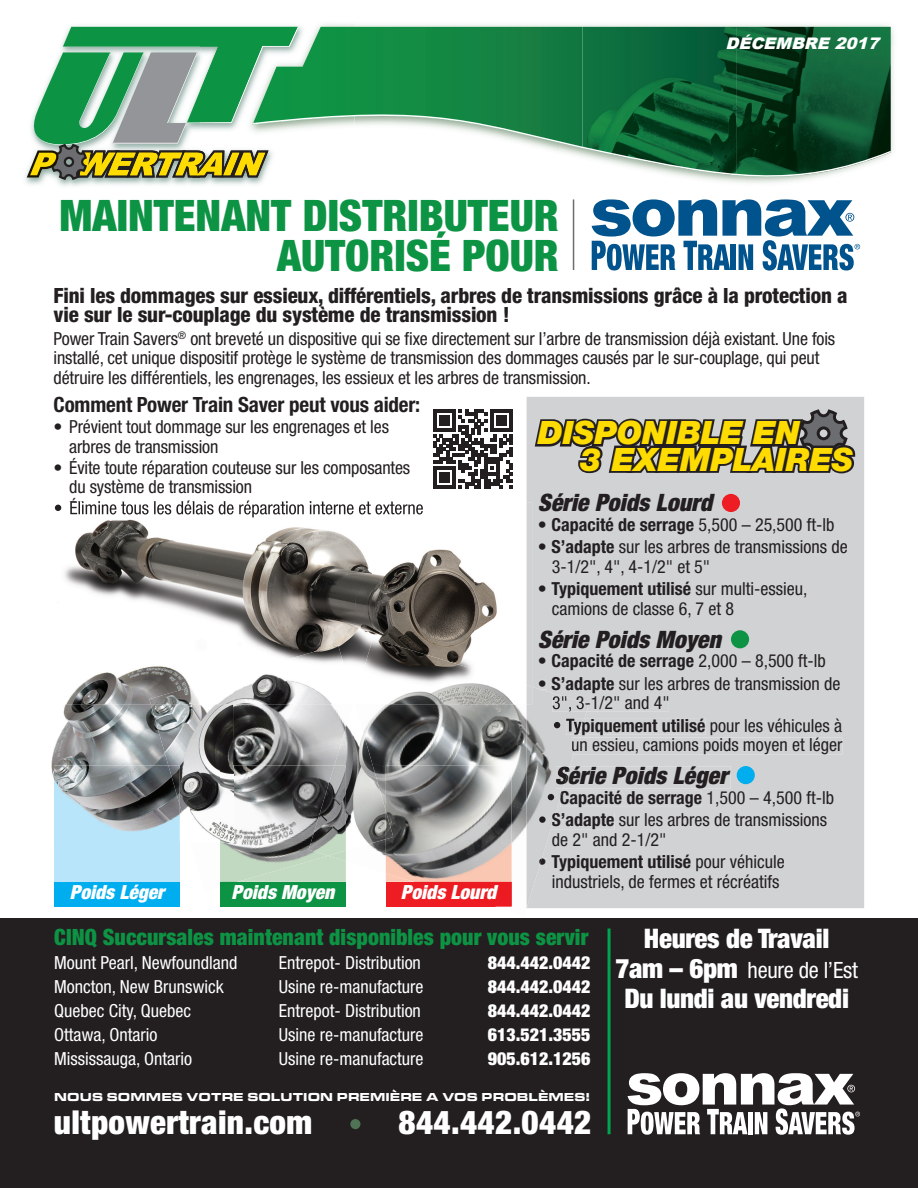
<style>
.page{position:relative;width:918px;height:1188px;background:#fff}
.page>*{position:absolute;margin:0;border:0;box-sizing:border-box;transform-origin:0 0}
.t1{font:900 condensed 43.5px/40.5px "Helvetica Neue";color:#0d9344;text-align:right}
.t2{font:900 condensed 33px "Helvetica Neue";letter-spacing:.01em;color:#fff}
.t3{font:italic 900 32.25px/26.2px "Helvetica Neue";letter-spacing:-.01em;color:#ffdc01}
.t4{font:900 condensed 27px "Helvetica Neue";letter-spacing:-.015em;color:#fff}
.t5{font:italic 900 condensed 24px "Helvetica Neue";color:#231f20}
.t6{font:900 condensed 22.5px "Helvetica Neue";letter-spacing:.005em;color:#0d9344}
.t7{font:condensed 22.5px "Helvetica Neue";letter-spacing:-.015em;color:#fff}
.t8{font:800 condensed 21px/19.5px "Helvetica Neue";letter-spacing:-.01em;color:#231f20}
.t9{font:700 condensed 21px "Helvetica Neue";letter-spacing:-.01em;color:#231f20}
.t10{font:italic 900 condensed 19.5px "Helvetica Neue";color:#fff}
.t11{font:condensed 18px/19.5px "Helvetica Neue";letter-spacing:-.01em;color:#231f20}
.t12{font:condensed 18px "Helvetica Neue";color:#fff}
.t13{font:900 condensed 18px "Helvetica Neue";color:#fff}
.t14{font:italic 900 16.05px "Arial";color:#fff;scale:1.04 1}
.t15{font:12px "Microgramma D Bold Exte";letter-spacing:.06em;color:#fff}
.s1{font-weight:700}
.s2{font-weight:900;font-size:27px}
</style>
<div class="page">
<div style="left:0;top:918px;width:918px;height:270px;background:#231f20"></div>
<div style="left:220px;top:882px;width:126px;height:24px;background:#0d9344"></div>
<div style="left:54px;top:843px;width:126px;height:63px;background:#b9e5fa"></div>
<div style="left:54px;top:882px;width:126px;height:24px;background:#00aeef"></div>
<div style="left:386px;top:882px;width:126px;height:24px;background:#ee1d23"></div>
<div style="left:527px;top:397px;width:337px;height:511px;background:#d1d2d4"></div>
<img style="left:200px;top:24px;width:155px;height:3px">
<svg style="left:25px;top:27px;width:228px;height:159px"></svg>
<img style="left:200px;top:153px;width:35px;height:22px">
<img style="left:235px;top:153px;width:18px;height:22px">
<svg style="left:253px;top:27px;width:330px;height:75px"></svg>
<img style="left:583px;top:27px;width:153px;height:75px">
<img style="left:736px;top:27px;width:155px;height:75px">
<svg style="left:253px;top:102px;width:638px;height:83px"></svg>
<svg style="left:628px;top:1073px;width:232px;height:62px"></svg>
<svg style="left:433px;top:409px;width:79px;height:80px"></svg>
<svg style="left:592px;top:199px;width:268px;height:72px"></svg>
<hr style="left:573px;top:199px;width:1px;height:71px;background:#6c6d70">
<img style="left:51px;top:704px;width:100px;height:75px">
<img style="left:54px;top:766px;width:97px;height:77px">
<img style="left:233px;top:704px;width:113px;height:178px">
<img style="left:220px;top:766px;width:114px;height:116px">
<img style="left:151px;top:704px;width:82px;height:139px">
<img style="left:220px;top:766px;width:13px;height:77px">
<img style="left:168px;top:766px;width:12px;height:39px">
<img style="left:386px;top:685px;width:141px;height:120px">
<img style="left:378px;top:851px;width:8px;height:22px">
<img style="left:495px;top:805px;width:32px;height:103px">
<img style="left:328px;top:856px;width:18px;height:5px">
<img style="left:386px;top:766px;width:126px;height:116px">
<img style="left:495px;top:882px;width:17px;height:24px">
<img style="left:527px;top:704px;width:59px;height:204px">
<svg style="left:532px;top:397px;width:325px;height:432px"></svg>
<svg style="left:539px;top:858px;width:8px;height:10px"></svg>
<img style="left:334px;top:704px;width:52px;height:147px">
<img style="left:309px;top:766px;width:37px;height:90px">
<img style="left:386px;top:811px;width:7px;height:28px">
<div style="left:737px;top:766px;width:18px;height:18px;background:#00aeef;border-radius:50%"></div>
<div style="left:731px;top:630px;width:18px;height:18px;background:#0d9344;border-radius:50%"></div>
<div style="left:722px;top:494px;width:18px;height:18px;background:#ee1d23;border-radius:50%"></div>
<img style="left:54px;top:507px;width:421px;height:193px">
<img style="left:474px;top:502px;width:53px;height:183px">
<img style="left:527px;top:502px;width:5px;height:183px">
<img style="left:55px;top:502px;width:368px;height:15px">
<img style="left:54px;top:658px;width:179px;height:46px">
<img style="left:233px;top:645px;width:121px;height:59px">
<img style="left:149px;top:675px;width:84px;height:29px">
<img style="left:527px;top:685px;width:5px;height:19px">
<hr style="left:608px;top:929px;width:3px;height:205px;background:#00a54f">
<div style="left:350px;top:1119px;width:10px;height:10px;background:#4f7354"></div>
<h1 class="t1" style="left:60px;top:194px;width:501px">MAINTENANT DISTRIBUTEUR<br>AUTORISÉ POUR</h1>
<p class="t14" style="left:725px;top:32px;width:154px">DÉCEMBRE 2017</p>
<p class="t8" style="left:54px;top:285px;width:795px">Fini les dommages sur essieux, différentiels, arbres de transmissions grâce à la protection a vie sur le sur-couplage du système de transmission !</p>
<p class="t11" style="left:54px;top:329px;width:783px">Power Train Savers<sup>®</sup> ont breveté un dispositive qui se fixe directement sur l’arbre de transmission déjà existant. Une fois installé, cet unique dispositif protège le système de transmission des dommages causés par le sur-couplage, qui peut détruire les différentiels, les engrenages, les essieux et les arbres de transmission.</p>
<p class="t9" style="left:54px;top:392px;width:368px">Comment Power Train Saver peut vous aider:</p>
<p class="t11" style="left:69px;top:417px;width:321px;text-indent:-16px">• Prévient tout dommage sur les engrenages et les arbres de transmission</p>
<p class="t11" style="left:69px;top:458px;width:343px;text-indent:-16px">• Évite toute réparation couteuse sur les composantes du système de transmission</p>
<h3 class="t5" style="left:538px;top:488px;width:176px">Série Poids Lourd</h3>
<p class="t11" style="left:538px;top:514px;width:298px">• <span class="s1">Capacité de serrage</span> 5,500 – 25,500 ft-lb</p>
<p class="t11" style="left:552px;top:537px;width:297px;text-indent:-14px">• <span class="s1">S’adapte</span> sur les arbres de transmissions de<br>3-1/2", 4", 4-1/2" et 5"</p>
<p class="t11" style="left:552px;top:579px;width:257px;text-indent:-14px">• <span class="s1">Typiquement utilisé</span> sur multi-essieu, camions de classe 6, 7 et 8</p>
<h3 class="t5" style="left:538px;top:624px;width:185px">Série Poids Moyen</h3>
<p class="t11" style="left:538px;top:651px;width:290px">• <span class="s1">Capacité de serrage</span> 2,000 – 8,500 ft-lb</p>
<p class="t11" style="left:552px;top:673px;width:290px;text-indent:-14px">• <span class="s1">S’adapte</span> sur les arbres de transmission de<br>3", 3-1/2" and 4"</p>
<p class="t11" style="left:553px;top:715px;width:291px;text-align:right">• <span class="s1">Typiquement utilisé</span> pour les véhicules à un essieu, camions poids moyen et léger</p>
<h3 class="t5" style="left:555px;top:761px;width:174px">Série Poids Léger</h3>
<p class="t11" style="left:546px;top:787px;width:289px">• <span class="s1">Capacité de serrage</span> 1,500 – 4,500 ft-lb</p>
<p class="t11" style="left:552px;top:810px;width:277px;text-indent:-14px">• <span class="s1">S’adapte</span> sur les arbres de transmissions de 2" and 2-1/2"</p>
<p class="t11" style="left:538px;top:852px;width:248px;text-align:center">• <span class="s1">Typiquement utilisé</span> pour véhicule industriels, de fermes et récréatifs</p>
<h3 class="t3" style="left:580px;top:419px;width:275px;text-indent:-42px">DISPONIBLE EN<br>3 EXEMPLAIRES</h3>
<p class="t10" style="left:70px;top:880px;width:96px">Poids Léger</p>
<p class="t10" style="left:401px;top:880px;width:97px">Poids Lourd</p>
<p class="t6" style="left:54px;top:923px;width:536px">CINQ Succursales maintenant disponibles pour vous servir</p>
<p class="t12" style="left:54px;top:952px;width:185px">Mount Pearl, Newfoundland</p>
<p class="t12" style="left:279px;top:952px;width:144px">Entrepot- Distribution</p>
<p class="t13" style="left:488px;top:951px;width:104px">844.442.0442</p>
<p class="t12" style="left:54px;top:976px;width:171px">Moncton, New Brunswick</p>
<p class="t12" style="left:279px;top:976px;width:146px">Usine re-manufacture</p>
<p class="t13" style="left:488px;top:975px;width:104px">844.442.0442</p>
<p class="t12" style="left:54px;top:1000px;width:138px">Quebec City, Quebec</p>
<p class="t12" style="left:279px;top:1000px;width:144px">Entrepot- Distribution</p>
<p class="t13" style="left:488px;top:999px;width:104px">844.442.0442</p>
<p class="t12" style="left:54px;top:1024px;width:105px">Ottawa, Ontario</p>
<p class="t12" style="left:279px;top:1024px;width:146px">Usine re-manufacture</p>
<p class="t13" style="left:488px;top:1023px;width:104px">613.521.3555</p>
<p class="t12" style="left:54px;top:1048px;width:139px">Mississauga, Ontario</p>
<p class="t12" style="left:279px;top:1048px;width:146px">Usine re-manufacture</p>
<p class="t13" style="left:488px;top:1047px;width:104px">905.612.1256</p>
<p class="t10" style="left:232px;top:880px;width:104px">Poids Moyen</p>
<h3 class="t4" style="left:644px;top:922px;width:187px">Heures de Travail</h3>
<p class="t7" style="left:615px;top:957px;width:244px"><span class="s2">7am – 6pm</span> heure de l’Est</p>
<h3 class="t4" style="left:624px;top:982px;width:226px">Du lundi au vendredi</h3>
<p class="t15" style="left:55px;top:1089px;width:537px">NOUS SOMMES VOTRE SOLUTION PREMIÈRE A VOS PROBLÈMES!</p>
<h2 class="t2" style="left:54px;top:1102px;width:260px">ultpowertrain.com</h2>
<h2 class="t2" style="left:399px;top:1102px;width:194px">844.442.0442</h2>
</div>
